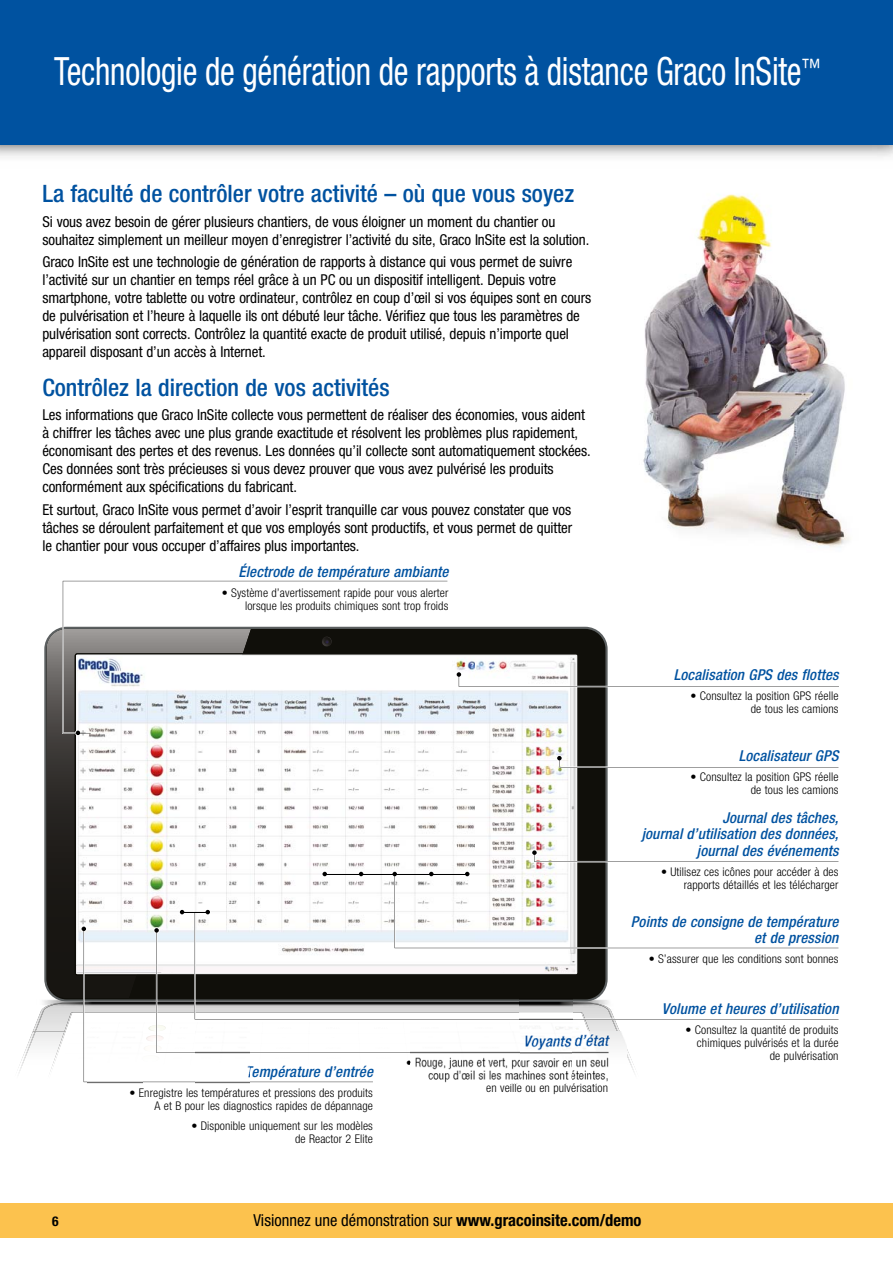
<style>
.page{position:relative;width:893px;height:1263px;background:#fff}
.page>*{position:absolute;margin:0;border:0;box-sizing:border-box;transform-origin:0 0}
.t1{font:condensed 39px "Helvetica Neue LT Std";letter-spacing:-.005em;color:#fff;scale:.85 1}
.t2{font:500 condensed 24px "Helvetica Neue LT Std";color:#0052a0}
.t3{font:condensed 16.5px "Helvetica Neue LT Std";color:#000}
.t4{font:condensed 15px/18px "Helvetica Neue LT Std";letter-spacing:-.005em;color:#000}
.t5{font:italic 500 condensed 15px/16.5px "Helvetica Neue LT Std";letter-spacing:.01em;color:#0052a0;text-align:right}
.t6{font:700 condensed 13.5px "Helvetica Neue LT Std";color:#000}
.t7{font:300 condensed 12px/12.8px "Helvetica Neue LT Std";letter-spacing:.01em;color:#000;text-align:right}
.s1{font-weight:700}
</style>
<div class="page">
<img style="left:643px;top:194px;width:206px;height:353px">
<img style="left:18px;top:1031px;width:25px;height:42px">
<img style="left:45px;top:1031px;width:552px;height:53px">
<img style="left:58px;top:1074px;width:19px;height:1px">
<img style="left:62px;top:1064px;width:15px;height:1px">
<img style="left:65px;top:1053px;width:12px;height:1px">
<img style="left:36px;top:1003px;width:41px;height:28px">
<img style="left:66px;top:1013px;width:11px;height:18px">
<div style="left:47px;top:630px;width:558px;height:369px;background:#100f0a;border-radius:20px"></div>
<svg style="left:46px;top:629px;width:29px;height:369px"></svg>
<img style="left:76px;top:657px;width:499px;height:316px">
<div style="left:0;top:1203px;width:893px;height:35px;background:#fcc24e"></div>
<svg style="left:62px;top:580px;width:210px;height:156px"></svg>
<svg style="left:556px;top:755px;width:282px;height:13px"></svg>
<svg style="left:531px;top:850px;width:307px;height:12px"></svg>
<svg style="left:77px;top:871px;width:761px;height:211px"></svg>
<svg style="left:195px;top:912px;width:643px;height:107px;fill:#fefefe"></svg>
<svg style="left:63px;top:581px;width:384px;height:152px;fill:#fefeff"></svg>
<svg style="left:456px;top:671px;width:383px;height:16px"></svg>
<div style="left:0;top:0;width:893px;height:145px;background:#0052a0"></div>
<img style="left:519px;top:980px;width:54px;height:103px">
<img style="left:88px;top:1031px;width:54px;height:53px">
<img style="left:196px;top:1032px;width:54px;height:51px">
<img style="left:411px;top:1031px;width:109px;height:53px">
<img style="left:573px;top:1032px;width:54px;height:51px">
<h1 class="t1" style="left:54px;top:58px;width:903px">Technologie de génération de rapports à distance Graco InSite<sup>™</sup></h1>
<h2 class="t2" style="left:42px;top:185px;width:533px">La faculté de contrôler votre activité – où que vous soyez</h2>
<p class="t4" style="left:42px;top:214px;width:548px">Si vous avez besoin de gérer plusieurs chantiers, de vous éloigner un moment du chantier ou souhaitez simplement un meilleur moyen d’enregistrer l’activité du site, Graco InSite est la solution.</p>
<p class="t4" style="left:42px;top:254px;width:550px">Graco InSite est une technologie de génération de rapports à distance qui vous permet de suivre l’activité sur un chantier en temps réel grâce à un PC ou un dispositif intelligent. Depuis votre smartphone, votre tablette ou votre ordinateur, contrôlez en coup d’œil si vos équipes sont en cours de pulvérisation et l’heure à laquelle ils ont débuté leur tâche. Vérifiez que tous les paramètres de pulvérisation sont corrects. Contrôlez la quantité exacte de produit utilisé, depuis n’importe quel appareil disposant d’un accès à Internet.</p>
<h2 class="t2" style="left:42px;top:378px;width:349px">Contrôlez la direction de vos activités</h2>
<p class="t4" style="left:42px;top:408px;width:550px">Les informations que Graco InSite collecte vous permettent de réaliser des économies, vous aident à chiffrer les tâches avec une plus grande exactitude et résolvent les problèmes plus rapidement, économisant des pertes et des revenus. Les données qu’il collecte sont automatiquement stockées.<br>Ces données sont très précieuses si vous devez prouver que vous avez pulvérisé les produits conformément aux spécifications du fabricant.</p>
<p class="t4" style="left:42px;top:502px;width:531px;text-align:justify">Et surtout, Graco InSite vous permet d’avoir l’esprit tranquille car vous pouvez constater que vos tâches se déroulent parfaitement et que vos employés sont productifs, et vous permet de quitter le chantier pour vous occuper d’affaires plus importantes.</p>
<p class="t6" style="left:52px;top:1216px;width:8px">6</p>
<p class="t5" style="left:238px;top:565px;width:211px">Électrode de température ambiante</p>
<p class="t7" style="left:222px;top:588px;width:228px">• Système d’avertissement rapide pour vous alerter lorsque les produits chimiques sont trop froids</p>
<p class="t5" style="left:245px;top:1065px;width:130px">Température d’entrée</p>
<p class="t7" style="left:129px;top:1088px;width:245px">• Enregistre les températures et pressions des produits<br>A et B pour les diagnostics rapides de dépannage</p>
<p class="t7" style="left:191px;top:1121px;width:183px">• Disponible uniquement sur les modèles de Reactor 2 Elite</p>
<p class="t7" style="left:486px;top:1083px;width:123px">en veille ou en pulvérisation</p>
<p class="t5" style="left:674px;top:668px;width:166px">Localisation GPS des flottes</p>
<p class="t7" style="left:690px;top:691px;width:150px">• Consultez la position GPS réelle de tous les camions</p>
<p class="t5" style="left:739px;top:749px;width:101px">Localisateur GPS</p>
<p class="t7" style="left:690px;top:772px;width:150px">• Consultez la position GPS réelle de tous les camions</p>
<p class="t5" style="left:642px;top:811px;width:198px">Journal des tâches,<br>journal d’utilisation des données, journal des événements</p>
<p class="t7" style="left:661px;top:867px;width:179px">• Utilisez ces icônes pour accéder à des rapports détaillés et les télécharger</p>
<p class="t5" style="left:631px;top:915px;width:209px">Points de consigne de température et de pression</p>
<p class="t7" style="left:649px;top:954px;width:191px">• S’assurer que les conditions sont bonnes</p>
<p class="t5" style="left:662px;top:1002px;width:178px">Volume et heures d’utilisation</p>
<p class="t7" style="left:685px;top:1025px;width:155px">• Consultez la quantité de produits chimiques pulvérisés et la durée de pulvérisation</p>
<p class="t3" style="left:253px;top:1214px;width:390px">Visionnez une démonstration sur <span class="s1">www.gracoinsite.com/demo</span></p>
</div>
